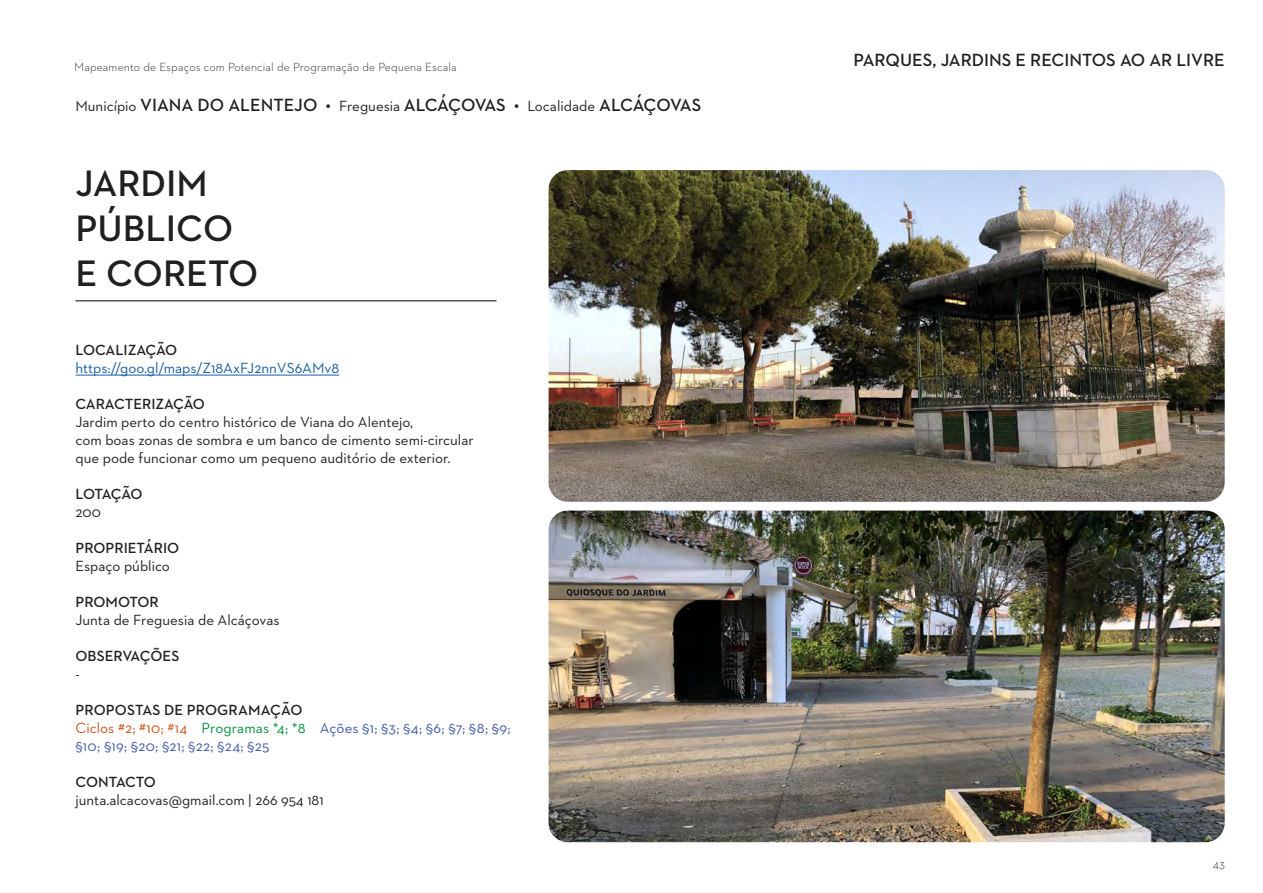
<style>
.page{position:relative;width:1263px;height:893px;background:#fff}
.page>*{position:absolute;margin:0;border:0;box-sizing:border-box;transform-origin:0 0}
.t1{font:600 37.5px/45px "Neutraface 2 Text";color:#231f20}
.t2{font:600 18px "Neutraface 2 Text";color:#231f20}
.t3{font:15px/18px "Neutraface 2 Text";color:#231f20}
.t4{font:15px/18px "Neutraface 2 Text";letter-spacing:.005em;color:#4259a7}
.t5{font:600 15px "Neutraface 2 Text";letter-spacing:-.005em;color:#231f20}
.t6{font:15px "Neutraface 2 Text";color:#175d9e}
.t7{font:600 15px "Neutraface 2 Text";letter-spacing:-.05em;color:#231f20}
.t8{font:300 12px "Neutraface 2 Text";letter-spacing:.01em;color:#231f20}
.s1{font-weight:400;font-size:15px}
.s2{font-weight:600;color:#231f20}
.s3{color:#ca5419}
.s4{color:#059341}
</style>
<div class="page">
<hr style="left:75px;top:301px;width:421px;height:1px;background:#000">
<hr style="left:75px;top:375px;width:264px;height:1px;background:#175d9e">
<img style="left:549px;top:170px;width:676px;height:332px">
<img style="left:549px;top:511px;width:676px;height:331px">
<p class="t8" style="left:74px;top:59px;width:384px">Mapeamento de Espaços com Potencial de Programação de Pequena Escala</p>
<p class="t2" style="left:853px;top:49px;width:373px">PARQUES, JARDINS E RECINTOS AO AR LIVRE</p>
<p class="t2" style="left:75px;top:93px;width:627px"><span class="s1">Município</span> VIANA DO ALENTEJO • <span class="s1">Freguesia</span> ALCÁÇOVAS • <span class="s1">Localidade</span> ALCÁÇOVAS</p>
<h1 class="t1" style="left:75px;top:161px;width:184px">JARDIM<br>PÚBLICO<br>E CORETO</h1>
<p class="t5" style="left:75px;top:340px;width:103px">LOCALIZAÇÃO</p>
<p class="t6" style="left:75px;top:359px;width:265px">https://goo.gl/maps/Z18AxFJ2nnVS6AMv8</p>
<p class="t5" style="left:75px;top:394px;width:131px">CARACTERIZAÇÃO</p>
<p class="t3" style="left:75px;top:413px;width:400px">Jardim perto do centro histórico de Viana do Alentejo,<br>com boas zonas de sombra e um banco de cimento semi-circular que pode funcionar como um pequeno auditório de exterior.</p>
<p class="t7" style="left:75px;top:484px;width:69px">LOTAÇÃO</p>
<p class="t3" style="left:75px;top:503px;width:27px">200</p>
<p class="t5" style="left:75px;top:538px;width:105px">PROPRIETÁRIO</p>
<p class="t3" style="left:75px;top:557px;width:96px">Espaço público</p>
<p class="t5" style="left:75px;top:592px;width:85px">PROMOTOR</p>
<p class="t3" style="left:75px;top:611px;width:206px">Junta de Freguesia de Alcáçovas</p>
<p class="t5" style="left:75px;top:646px;width:105px">OBSERVAÇÕES</p>
<p class="t3" style="left:75px;top:665px;width:6px">-</p>
<p class="t4" style="left:75px;top:701px;width:437px"><span class="s2">PROPOSTAS DE PROGRAMAÇÃO<br></span><span class="s3">Ciclos #2; #10; #14</span> <span class="s4">Programas *4; *8</span> Ações §1; §3; §4; §6; §7; §8; §9; §10; §19; §20; §21; §22; §24; §25</p>
<p class="t5" style="left:75px;top:772px;width:82px">CONTACTO</p>
<p class="t3" style="left:75px;top:791px;width:250px">junta.alcacovas@gmail.com | 266 954 181</p>
<p class="t8" style="left:1213px;top:857px;width:13px">43</p>
</div>
